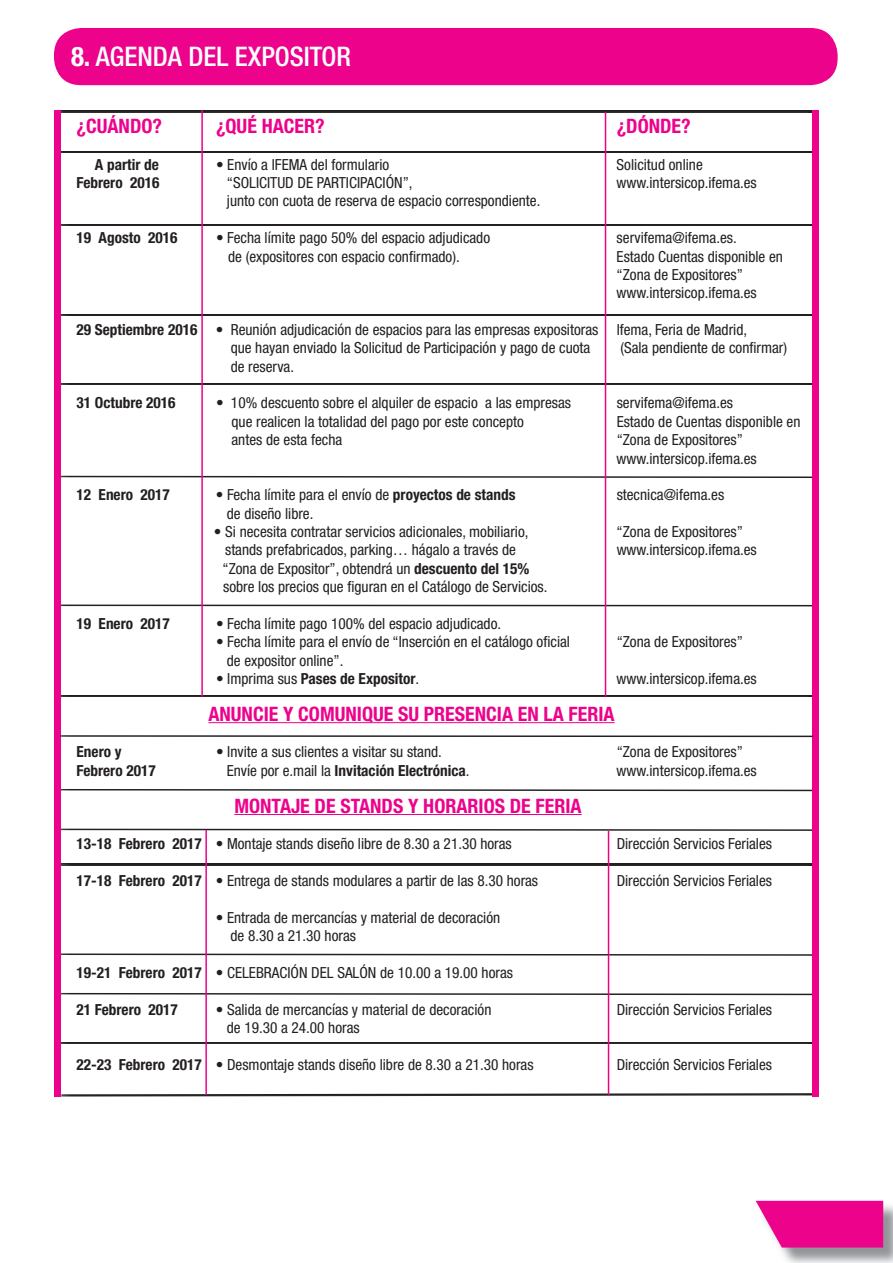
<style>
.page{position:relative;width:893px;height:1263px;background:#fff}
.page>*{position:absolute;margin:0;border:0;box-sizing:border-box;transform-origin:0 0}
.t1{font:500 condensed 27px "Helvetica Neue LT Std";color:#fff}
.t2{font:700 condensed 19.95px "Helvetica Neue LT Std";color:#ed028c}
.t3{font:condensed 15.3px/18.3px "Helvetica Neue LT Std";color:#231f20}
.t4{font:700 condensed 15.3px "Helvetica Neue LT Std";color:#231f20}
.s1{font-weight:700}
.s2{font-weight:400}
</style>
<div class="page">
<hr style="left:208px;top:722px;width:407px;height:1px;background:#ed028c">
<hr style="left:234px;top:814px;width:348px;height:1px;background:#ed028c">
<img style="left:61px;top:224px;width:751px;height:2px">
<img style="left:61px;top:151px;width:751px;height:2px">
<img style="left:61px;top:110px;width:751px;height:2px">
<img style="left:61px;top:314px;width:750px;height:2px">
<img style="left:61px;top:383px;width:750px;height:2px">
<img style="left:61px;top:476px;width:751px;height:2px">
<img style="left:61px;top:604px;width:751px;height:2px">
<img style="left:61px;top:695px;width:751px;height:2px">
<img style="left:61px;top:789px;width:751px;height:2px">
<img style="left:61px;top:829px;width:751px;height:2px">
<img style="left:61px;top:864px;width:751px;height:1px">
<img style="left:61px;top:953px;width:751px;height:3px">
<img style="left:61px;top:993px;width:751px;height:2px">
<img style="left:61px;top:1042px;width:751px;height:1px">
<img style="left:61px;top:1093px;width:751px;height:3px">
<hr style="left:201px;top:110px;width:2px;height:587px;background:#ed028c">
<div style="left:55px;top:110px;width:6px;height:986px;background:#ed028c"></div>
<div style="left:812px;top:110px;width:6px;height:986px;background:#ed028c"></div>
<hr style="left:605px;top:112px;width:1px;height:585px;background:#ed028c">
<div style="left:54px;top:28px;width:784px;height:57px;background:#ed028c;border-radius:27px"></div>
<img style="left:780px;top:1203px;width:113px;height:60px">
<svg style="left:756px;top:1201px;width:127px;height:46px;background:#ee1a97"></svg>
<img style="left:61px;top:735px;width:751px;height:2px">
<hr style="left:205px;top:830px;width:2px;height:265px;background:#ed028c">
<hr style="left:608px;top:831px;width:1px;height:264px;background:#ed028c">
<h1 class="t1" style="left:71px;top:41px;width:282px"><span class="s1">8.</span> AGENDA DEL EXPOSITOR</h1>
<h2 class="t2" style="left:77px;top:114px;width:87px">¿CUÁNDO?</h2>
<h2 class="t2" style="left:216px;top:114px;width:110px">¿QUÉ HACER?</h2>
<h2 class="t2" style="left:617px;top:114px;width:76px">¿DÓNDE?</h2>
<p class="t4" style="left:95px;top:155px;width:65px">A partir de</p>
<p class="t3" style="left:216px;top:155px;width:175px">• Envío a IFEMA del formulario</p>
<p class="t3" style="left:617px;top:155px;width:88px">Solicitud online</p>
<p class="t4" style="left:77px;top:173px;width:84px">Febrero 2016</p>
<p class="t3" style="left:227px;top:173px;width:187px">“SOLICITUD DE PARTICIPACIÓN”,</p>
<p class="t3" style="left:617px;top:173px;width:142px">www.intersicop.ifema.es</p>
<p class="t3" style="left:227px;top:192px;width:315px">junto con cuota de reserva de espacio correspondiente.</p>
<p class="t4" style="left:77px;top:228px;width:102px">19 Agosto 2016</p>
<p class="t3" style="left:216px;top:229px;width:276px">• Fecha límite pago 50% del espacio adjudicado</p>
<p class="t3" style="left:617px;top:229px;width:122px">servifema@ifema.es.</p>
<p class="t3" style="left:228px;top:247px;width:233px">de (expositores con espacio confirmado).</p>
<p class="t3" style="left:617px;top:247px;width:168px">Estado Cuentas disponible en “Zona de Expositores” www.intersicop.ifema.es</p>
<p class="t3" style="left:77px;top:320px;width:672px;text-align:center"><span class="s1">29 Septiembre 2016</span> • Reunión adjudicación de espacios para las empresas expositoras Ifema, Feria de Madrid, que hayan enviado la Solicitud de Participación y pago de cuota</p>
<p class="t3" style="left:620px;top:339px;width:168px">(Sala pendiente de confirmar)</p>
<p class="t3" style="left:231px;top:357px;width:65px">de reserva.</p>
<p class="t4" style="left:77px;top:394px;width:101px">31 Octubre 2016</p>
<p class="t3" style="left:216px;top:394px;width:357px">• 10% descuento sobre el alquiler de espacio a las empresas</p>
<p class="t3" style="left:617px;top:394px;width:118px">servifema@ifema.es</p>
<p class="t3" style="left:231px;top:412px;width:294px">que realicen la totalidad del pago por este concepto</p>
<p class="t3" style="left:617px;top:412px;width:185px">Estado de Cuentas disponible en</p>
<p class="t3" style="left:231px;top:431px;width:112px">antes de esta fecha</p>
<p class="t3" style="left:617px;top:431px;width:142px">“Zona de Expositores” www.intersicop.ifema.es</p>
<p class="t4" style="left:77px;top:486px;width:95px">12 Enero 2017</p>
<p class="t3" style="left:216px;top:486px;width:301px">• Fecha límite para el envío de <span class="s1">proyectos de stands</span></p>
<p class="t3" style="left:617px;top:486px;width:109px">stecnica@ifema.es</p>
<p class="t3" style="left:227px;top:504px;width:88px">de diseño libre.</p>
<p class="t3" style="left:214px;top:522px;width:316px">• Si necesita contratar servicios adicionales, mobiliario,</p>
<p class="t3" style="left:617px;top:522px;width:128px">“Zona de Expositores”</p>
<p class="t3" style="left:225px;top:541px;width:292px">stands prefabricados, parking… hágalo a través de</p>
<p class="t3" style="left:617px;top:541px;width:142px">www.intersicop.ifema.es</p>
<p class="t3" style="left:223px;top:559px;width:326px">“Zona de Expositor”, obtendrá un <span class="s1">descuento del 15% </span>sobre los precios que figuran en el Catálogo de Servicios.</p>
<p class="t4" style="left:77px;top:614px;width:95px">19 Enero 2017</p>
<p class="t3" style="left:216px;top:614px;width:287px">• Fecha límite pago 100% del espacio adjudicado.</p>
<p class="t3" style="left:216px;top:632px;width:356px">• Fecha límite para el envío de “Inserción en el catálogo oficial</p>
<p class="t3" style="left:617px;top:632px;width:128px">“Zona de Expositores”</p>
<p class="t3" style="left:227px;top:651px;width:118px">de expositor online”.</p>
<p class="t4" style="left:216px;top:669px;width:205px"><span class="s2">• Imprima sus</span> Pases de Expositor<span class="s2">.</span></p>
<p class="t3" style="left:617px;top:669px;width:142px">www.intersicop.ifema.es</p>
<h2 class="t2" style="left:208px;top:701px;width:408px">ANUNCIE Y COMUNIQUE SU PRESENCIA EN LA FERIA</h2>
<p class="t4" style="left:77px;top:743px;width:47px">Enero y</p>
<p class="t3" style="left:216px;top:743px;width:227px">• Invite a sus clientes a visitar su stand.</p>
<p class="t3" style="left:617px;top:743px;width:128px">“Zona de Expositores”</p>
<p class="t4" style="left:77px;top:761px;width:81px">Febrero 2017</p>
<p class="t4" style="left:227px;top:761px;width:244px"><span class="s2">Envíe por e.mail la</span> Invitación Electrónica<span class="s2">.</span></p>
<p class="t3" style="left:617px;top:761px;width:142px">www.intersicop.ifema.es</p>
<h2 class="t2" style="left:234px;top:793px;width:349px">MONTAJE DE STANDS Y HORARIOS DE FERIA</h2>
<p class="t3" style="left:77px;top:834px;width:437px"><span class="s1">13-18 Febrero 2017</span> • Montaje stands diseño libre de 8.30 a 21.30 horas</p>
<p class="t3" style="left:617px;top:834px;width:157px">Dirección Servicios Feriales</p>
<p class="t3" style="left:77px;top:871px;width:463px"><span class="s1">17-18 Febrero 2017</span> • Entrega de stands modulares a partir de las 8.30 horas</p>
<p class="t3" style="left:617px;top:871px;width:157px">Dirección Servicios Feriales</p>
<p class="t3" style="left:230px;top:908px;width:271px;text-indent:-15px">• Entrada de mercancías y material de decoración de 8.30 a 21.30 horas</p>
<p class="t3" style="left:77px;top:963px;width:438px"><span class="s1">19-21 Febrero 2017</span> • CELEBRACIÓN DEL SALÓN de 10.00 a 19.00 horas</p>
<p class="t4" style="left:77px;top:1000px;width:103px">21 Febrero 2017</p>
<p class="t3" style="left:216px;top:1000px;width:277px">• Salida de mercancías y material de decoración</p>
<p class="t3" style="left:617px;top:1000px;width:157px">Dirección Servicios Feriales</p>
<p class="t3" style="left:227px;top:1018px;width:134px">de 19.30 a 24.00 horas</p>
<p class="t3" style="left:77px;top:1055px;width:458px"><span class="s1">22-23 Febrero 2017</span> • Desmontaje stands diseño libre de 8.30 a 21.30 horas</p>
<p class="t3" style="left:617px;top:1055px;width:157px">Dirección Servicios Feriales</p>
</div>
